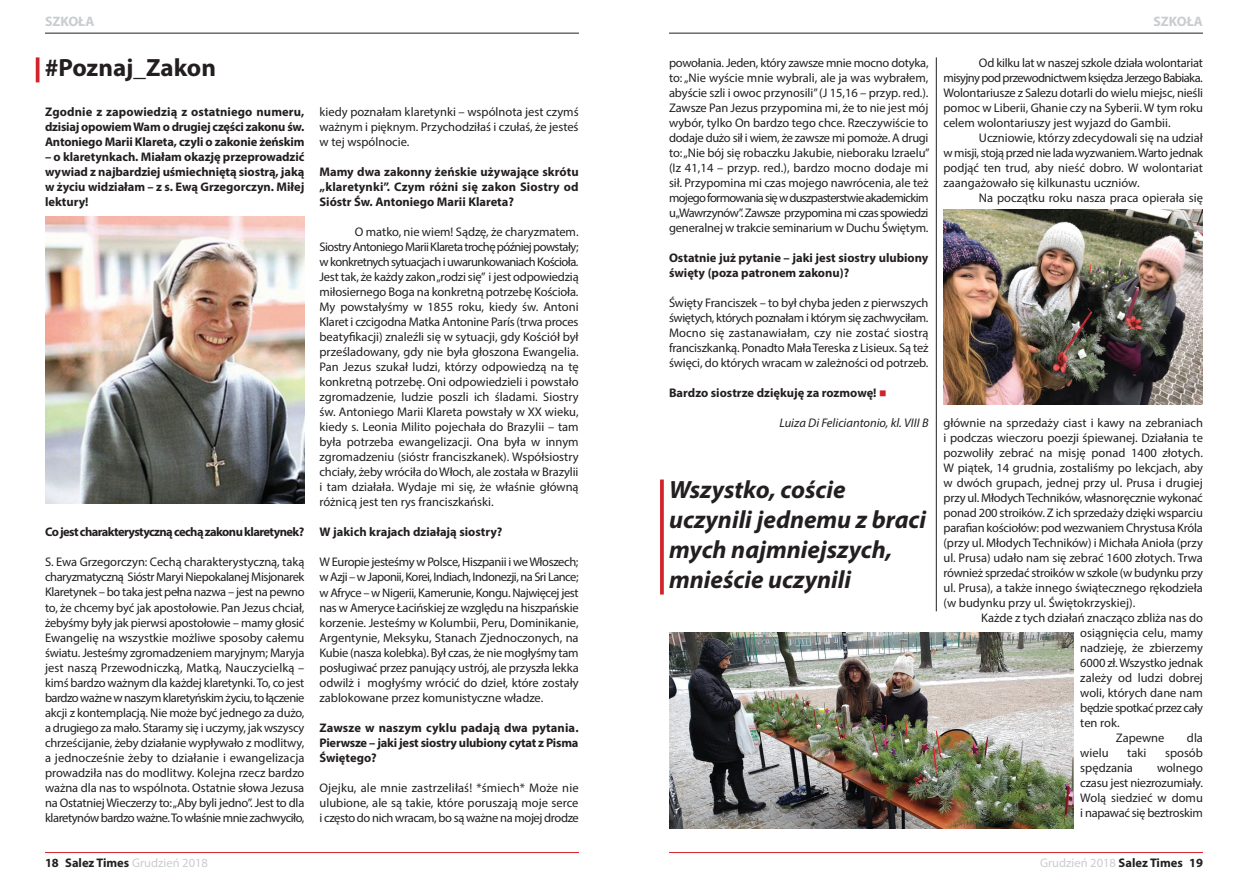
<style>
.page{position:relative;width:1248px;height:886px;background:#fff}
.page>*{position:absolute;margin:0;border:0;box-sizing:border-box;transform-origin:0 0}
.t1{font:italic 700 25px/30px "Myriad Pro";color:#231f20}
.t2{font:700 25px "Myriad Pro";color:#231f20}
.t3{font:700 13.75px "Myriad Pro";color:#c9cdd0}
.t4{font:12.5px/15px "Myriad Pro";color:#231f20;text-align:justify}
.t5{font:700 12.5px/15px "Myriad Pro";color:#231f20;text-align:justify}
.t6{font:700 12.5px "Myriad Pro";letter-spacing:-.045em;color:#231f20}
.t7{font:italic 12.5px "Myriad Pro";color:#231f20}
.t8{font:12.5px "Myriad Pro";color:#c9cdd0}
.t9{font:12.5px "Myriad Pro";letter-spacing:-.03em;color:#231f20}
.s1{color:#d1232a}
.s2{font-weight:400;color:#c9cdd0}
.s3{font-weight:700;color:#231f20}
</style>
<div class="page">
<hr style="left:45px;top:852px;width:534px;height:1px;background:#d1232a">
<hr style="left:669px;top:852px;width:533px;height:1px;background:#d1232a">
<hr style="left:669px;top:33px;width:533px;height:1px;background:#231f20">
<hr style="left:45px;top:33px;width:534px;height:1px;background:#231f20">
<hr style="left:36px;top:57px;width:3px;height:25px;background:#d1232a">
<hr style="left:660px;top:479px;width:3px;height:115px;background:#d1232a">
<img style="left:45px;top:216px;width:259px;height:287px">
<img style="left:943px;top:209px;width:259px;height:195px">
<img style="left:669px;top:632px;width:404px;height:196px">
<hr style="left:935px;top:57px;width:1px;height:554px;background:#231f20">
<p class="t3" style="left:45px;top:12px;width:51px">SZKOŁA</p>
<p class="t3" style="left:1153px;top:12px;width:51px">SZKOŁA</p>
<h1 class="t2" style="left:45px;top:51px;width:173px">#Poznaj_Zakon</h1>
<p class="t4" style="left:669px;top:55px;width:262px">powołania. Jeden, który zawsze mnie mocno dotyka, to: „Nie wyście mnie wybrali, ale ja was wybrałem, abyście szli i owoc przynosili” (J 15,16 – przyp. red.).<br>Zawsze Pan Jezus przypomina mi, że to nie jest mój wybór, tylko On bardzo tego chce. Rzeczywiście to dodaje dużo sił i wiem, że zawsze mi pomoże. A drugi to: „Nie bój się robaczku Jakubie, nieboraku Izraelu” (Iz 41,14 – przyp. red.), bardzo mocno dodaje mi sił. Przypomina mi czas mojego nawrócenia, ale też mojego formowania się w duszpasterstwie akademickim u „Wawrzynów”. Zawsze przypomina mi czas spowiedzi generalnej w trakcie seminarium w Duchu Świętym.</p>
<p class="t5" style="left:669px;top:250px;width:261px">Ostatnie już pytanie – jaki jest siostry ulubiony święty (poza patronem zakonu)?</p>
<p class="t4" style="left:669px;top:295px;width:261px">Święty Franciszek – to był chyba jeden z pierwszych świętych, których poznałam i którym się zachwyciłam.<br>Mocno się zastanawiałam, czy nie zostać siostrą franciszkanką. Ponadto Mała Tereska z Lisieux. Są też święci, do których wracam w zależności od potrzeb.</p>
<p class="t5" style="left:669px;top:385px;width:219px">Bardzo siostrze dziękuję za rozmowę! <span class="s1">■</span></p>
<p class="t7" style="left:779px;top:415px;width:151px">Luiza Di Feliciantonio, kl. VIII B</p>
<p class="t4" style="left:943px;top:55px;width:261px;text-indent:35px">Od kilku lat w naszej szkole działa wolontariat misyjny pod przewodnictwem księdza Jerzego Babiaka.<br>Wolontariusze z Salezu dotarli do wielu miejsc, nieśli pomoc w Liberii, Ghanie czy na Syberii. W tym roku celem wolontariuszy jest wyjazd do Gambii.</p>
<p class="t4" style="left:943px;top:130px;width:261px;text-indent:35px">Uczniowie, którzy zdecydowali się na udział w misji, stoją przed nie lada wyzwaniem. Warto jednak podjąć ten trud, aby nieść dobro. W wolontariat zaangażowało się kilkunastu uczniów.</p>
<p class="t4" style="left:978px;top:190px;width:225px">Na początku roku nasza praca opierała się</p>
<p class="t5" style="left:45px;top:104px;width:261px">Zgodnie z zapowiedzią z ostatniego numeru, dzisiaj opowiem Wam o drugiej części zakonu św.<br>Antoniego Marii Klareta, czyli o zakonie żeńskim</p>
<p class="t5" style="left:45px;top:149px;width:261px">– o klaretynkach. Miałam okazję przeprowadzić wywiad z najbardziej uśmiechniętą siostrą, jaką w życiu widziałam – z s. Ewą Grzegorczyn. Miłej lektury!</p>
<p class="t4" style="left:319px;top:104px;width:261px">kiedy poznałam klaretynki – wspólnota jest czymś ważnym i pięknym. Przychodziłaś i czułaś, że jesteś w tej wspólnocie.</p>
<p class="t5" style="left:319px;top:164px;width:261px">Mamy dwa zakonny żeńskie używające skrótu „klaretynki”. Czym różni się zakon Siostry od Sióstr Św. Antoniego Marii Klareta?</p>
<p class="t4" style="left:319px;top:224px;width:261px;text-indent:35px">O matko, nie wiem! Sądzę, że charyzmatem.<br>Siostry Antoniego Marii Klareta trochę później powstały; w konkretnych sytuacjach i uwarunkowaniach Kościoła.<br>Jest tak, że każdy zakon „rodzi się” i jest odpowiedzią miłosiernego Boga na konkretną potrzebę Kościoła.<br>My powstałyśmy w 1855 roku, kiedy św. Antoni Klaret i czcigodna Matka Antonine París (trwa proces beatyfikacji) znaleźli się w sytuacji, gdy Kościół był prześladowany, gdy nie była głoszona Ewangelia.<br>Pan Jezus szukał ludzi, którzy odpowiedzą na tę konkretną potrzebę. Oni odpowiedzieli i powstało zgromadzenie, ludzie poszli ich śladami. Siostry św. Antoniego Marii Klareta powstały w XX wieku, kiedy s. Leonia Milito pojechała do Brazylii – tam była potrzeba ewangelizacji. Ona była w innym zgromadzeniu (sióstr franciszkanek). Współsiostry chciały, żeby wróciła do Włoch, ale została w Brazylii i tam działała. Wydaje mi się, że właśnie główną różnicą jest ten rys franciszkański.</p>
<p class="t5" style="left:319px;top:524px;width:184px">W jakich krajach działają siostry?</p>
<p class="t4" style="left:319px;top:554px;width:261px">W Europie jesteśmy w Polsce, Hiszpanii i we Włoszech; w Azji – w Japonii, Korei, Indiach, Indonezji, na Sri Lance; w Afryce – w Nigerii, Kamerunie, Kongu. Najwięcej jest nas w Ameryce Łacińskiej ze względu na hiszpańskie korzenie. Jesteśmy w Kolumbii, Peru, Dominikanie, Argentynie, Meksyku, Stanach Zjednoczonych, na Kubie (nasza kolebka). Był czas, że nie mogłyśmy tam posługiwać przez panujący ustrój, ale przyszła lekka odwilż i mogłyśmy wrócić do dzieł, które zostały zablokowane przez komunistyczne władze.</p>
<p class="t5" style="left:319px;top:719px;width:260px">Zawsze w naszym cyklu padają dwa pytania.<br>Pierwsze – jaki jest siostry ulubiony cytat z Pisma Świętego?</p>
<p class="t4" style="left:319px;top:779px;width:261px">Ojejku, ale mnie zastrzeliłaś! *śmiech* Może nie ulubione, ale są takie, które poruszają moje serce i często do nich wracam, bo są ważne na mojej drodze</p>
<p class="t4" style="left:943px;top:415px;width:261px">głównie na sprzedaży ciast i kawy na zebraniach i podczas wieczoru poezji śpiewanej. Działania te pozwoliły zebrać na misję ponad 1400 złotych.<br>W piątek, 14 grudnia, zostaliśmy po lekcjach, aby w dwóch grupach, jednej przy ul. Prusa i drugiej przy ul. Młodych Techników, własnoręcznie wykonać ponad 200 stroików. Z ich sprzedaży dzięki wsparciu parafian kościołów: pod wezwaniem Chrystusa Króla (przy ul. Młodych Techników) i Michała Anioła (przy ul. Prusa) udało nam się zebrać 1600 złotych. Trwa również sprzedać stroików w szkole (w budynku przy ul. Prusa), a także innego świątecznego rękodzieła (w budynku przy ul. Świętokrzyskiej).</p>
<p class="t4" style="left:981px;top:610px;width:223px">Każde z tych działań znacząco zbliża nas do</p>
<p class="t4" style="left:1080px;top:625px;width:124px">osiągnięcia celu, mamy</p>
<p class="t4" style="left:1080px;top:640px;width:124px">nadzieję, że zbierzemy</p>
<p class="t4" style="left:1080px;top:655px;width:124px">6000 zł. Wszystko jednak</p>
<p class="t4" style="left:1080px;top:670px;width:124px">zależy od ludzi dobrej</p>
<p class="t4" style="left:1080px;top:685px;width:124px">woli, których dane nam</p>
<p class="t9" style="left:1080px;top:700px;width:124px">będzie spotkać przez cały</p>
<p class="t4" style="left:1080px;top:715px;width:41px">ten rok.</p>
<p class="t4" style="left:1115px;top:730px;width:50px">Zapewne</p>
<p class="t4" style="left:1186px;top:730px;width:18px">dla</p>
<p class="t4" style="left:1080px;top:745px;width:30px">wielu</p>
<p class="t4" style="left:1127px;top:745px;width:21px">taki</p>
<p class="t4" style="left:1164px;top:745px;width:39px">sposób</p>
<p class="t4" style="left:1080px;top:760px;width:54px">spędzania</p>
<h1 class="t1" style="left:669px;top:474px;width:259px">Wszystko, coście uczynili jednemu z braci mych najmniejszych, mnieście uczynili</h1>
<p class="t6" style="left:45px;top:524px;width:261px">Co jest charakterystyczną cechą zakonu klaretynek?</p>
<p class="t4" style="left:45px;top:554px;width:261px">S. Ewa Grzegorczyn: Cechą charakterystyczną, taką charyzmatyczną Sióstr Maryi Niepokalanej Misjonarek Klaretynek – bo taka jest pełna nazwa – jest na pewno to, że chcemy być jak apostołowie. Pan Jezus chciał, żebyśmy były jak pierwsi apostołowie – mamy głosić Ewangelię na wszystkie możliwe sposoby całemu światu. Jesteśmy zgromadzeniem maryjnym; Maryja jest naszą Przewodniczką, Matką, Nauczycielką – kimś bardzo ważnym dla każdej klaretynki. To, co jest bardzo ważne w naszym klaretyńskim życiu, to łączenie akcji z kontemplacją. Nie może być jednego za dużo, a drugiego za mało. Staramy się i uczymy, jak wszyscy chrześcijanie, żeby działanie wypływało z modlitwy, a jednocześnie żeby to działanie i ewangelizacja prowadziła nas do modlitwy. Kolejna rzecz bardzo ważna dla nas to wspólnota. Ostatnie słowa Jezusa na Ostatniej Wieczerzy to: „Aby byli jedno”. Jest to dla klaretynów bardzo ważne. To właśnie mnie zachwyciło,</p>
<p class="t4" style="left:1080px;top:760px;width:124px;text-indent:77px">wolnego czasu jest niezrozumiały.<br>Wolą siedzieć w domu i napawać się beztroskim</p>
<p class="t5" style="left:45px;top:855px;width:164px">18 Salez Times <span class="s2">Grudzień 2018</span></p>
<p class="t8" style="left:1039px;top:855px;width:164px">Grudzień 2018 <span class="s3">Salez Times 19</span></p>
</div>
